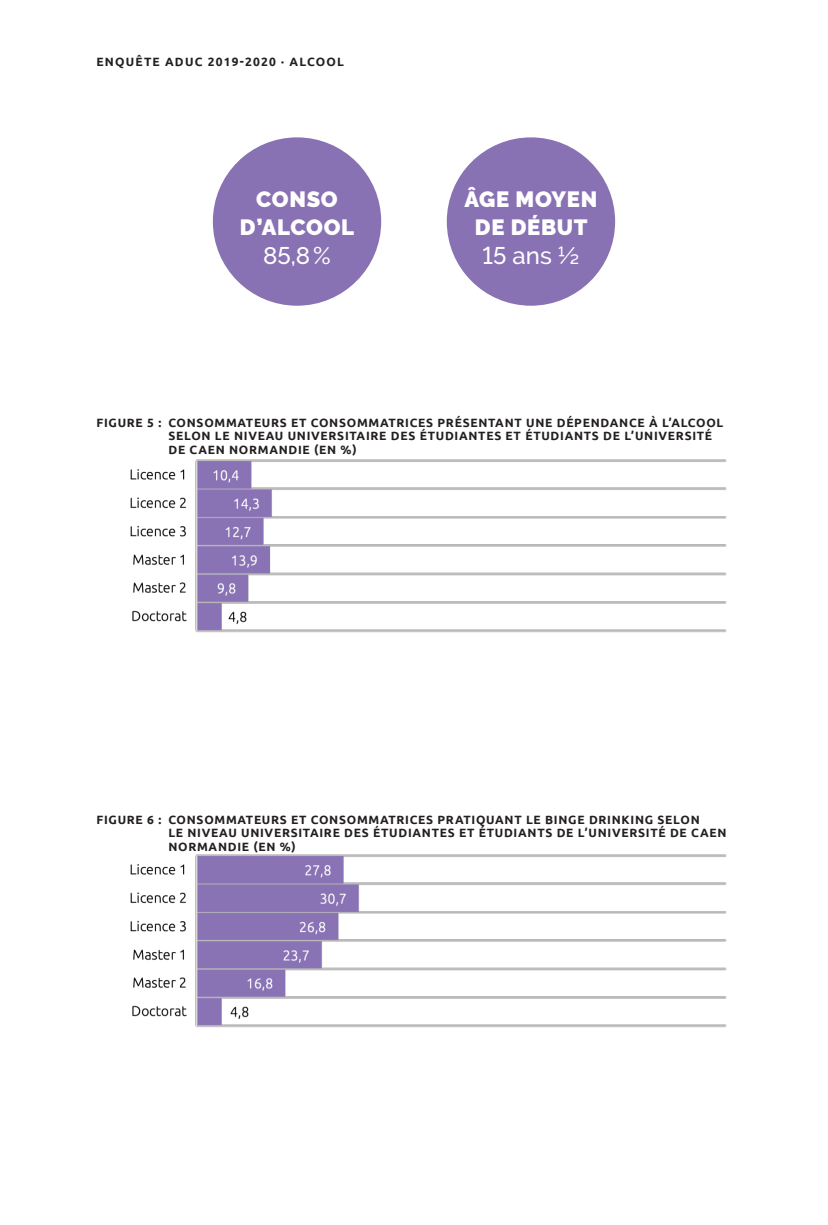
<style>
.page{position:relative;width:828px;height:1225px;background:#fff}
.page>*{position:absolute;margin:0;border:0;box-sizing:border-box;transform-origin:0 0}
.t1{font:500 24px "Raleway";color:#fff}
.t2{font:900 22px "Raleway";letter-spacing:.03em;color:#fff}
.Titre_graphique{font:700 12px/13.2px "Ubuntu";letter-spacing:.06em;color:#231f20}
.En-tête{font:700 12px "Ubuntu";letter-spacing:.1em;color:#231f20}
</style>
<div class="page">
<img style="left:130px;top:459px;width:597px;height:174px">
<img style="left:130px;top:854px;width:597px;height:174px">
<div style="left:213px;top:137px;width:168px;height:169px;background:#8972b3;border-radius:50%"></div>
<div style="left:447px;top:137px;width:168px;height:169px;background:#8972b3;border-radius:50%"></div>
<p class="En-tête" style="left:96px;top:54px;width:249px">ENQUÊTE ADUC 2019-2020 · ALCOOL</p>
<p class="t2" style="left:256px;top:186px;width:83px">CONSO</p>
<p class="t2" style="left:240px;top:214px;width:116px">D’ALCOOL</p>
<p class="t1" style="left:263px;top:242px;width:69px">85,8 %</p>
<p class="t2" style="left:464px;top:186px;width:134px">ÂGE MOYEN</p>
<p class="t2" style="left:475px;top:214px;width:114px">DE DÉBUT</p>
<p class="t1" style="left:482px;top:242px;width:98px">15 ans ½</p>
<p class="Titre_graphique" style="left:168px;top:416px;width:556px;text-indent:-72px">FIGURE 5 : CONSOMMATEURS ET CONSOMMATRICES PRÉSENTANT UNE DÉPENDANCE À L’ALCOOL<br>SELON LE NIVEAU UNIVERSITAIRE DES ÉTUDIANTES ET ÉTUDIANTS DE L’UNIVERSITÉ<br>DE CAEN NORMANDIE (EN %)</p>
<p class="Titre_graphique" style="left:168px;top:813px;width:559px;text-indent:-72px">FIGURE 6 : CONSOMMATEURS ET CONSOMMATRICES PRATIQUANT LE BINGE DRINKING SELON<br>LE NIVEAU UNIVERSITAIRE DES ÉTUDIANTES ET ÉTUDIANTS DE L’UNIVERSITÉ DE CAEN<br>NORMANDIE (EN %)</p>
</div>
